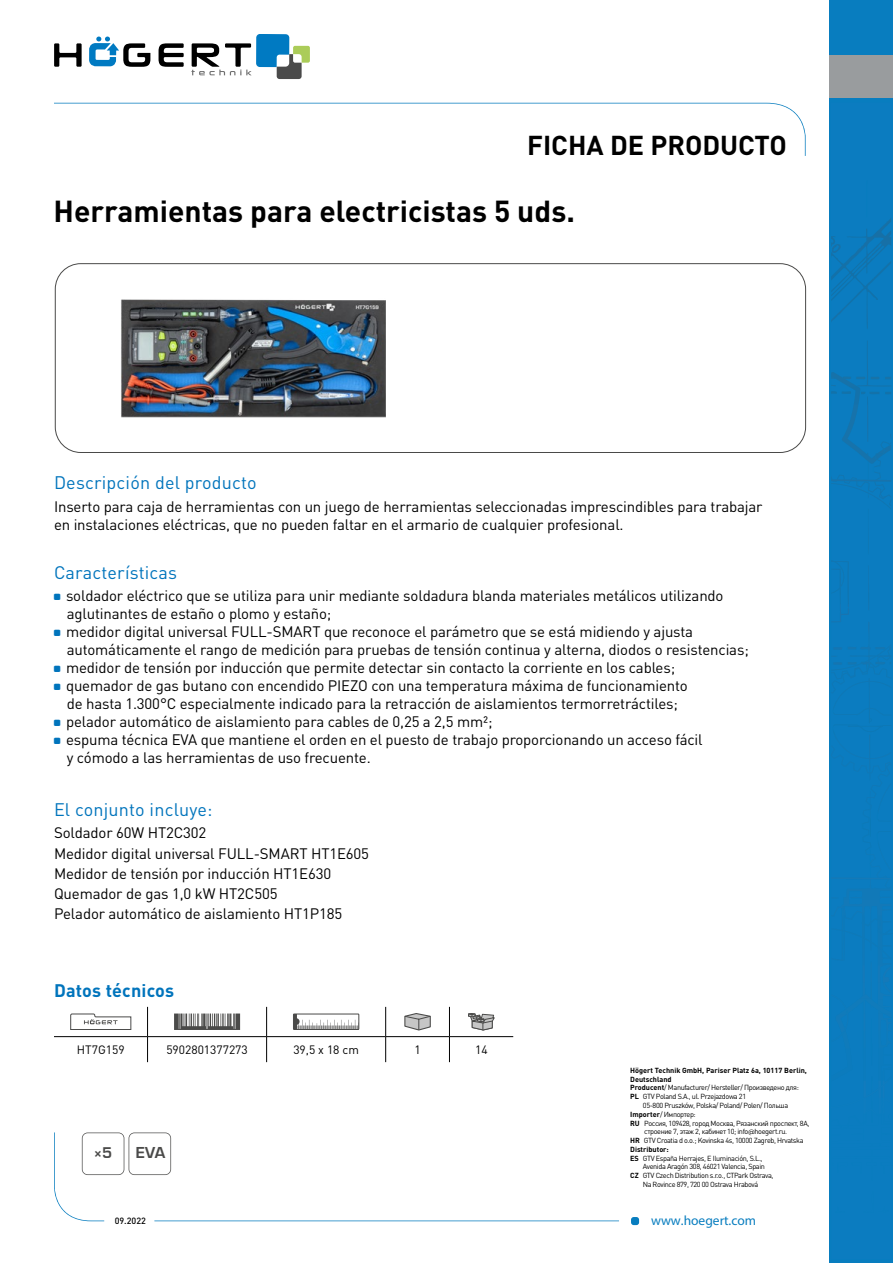
<style>
.page{position:relative;width:893px;height:1263px;background:#fff}
.page>*{position:absolute;margin:0;border:0;box-sizing:border-box;transform-origin:0 0}
.t1{font:700 30px "DIN Pro";color:#000}
.t2{font:700 27px "DIN Pro";color:#000}
.t3{font:18px "DIN Pro";letter-spacing:.01em;color:#0074bc}
.t4{font:700 18px "DIN Pro";letter-spacing:.01em;color:#0074bc}
.t5{font:15px/18px "DIN Pro";letter-spacing:-.01em;color:#000}
.t6{font:700 14.7px "Euromode";color:#4a4a49}
.t7{font:700 14.4px "Euromode";color:#4a4a49}
.t8{font:13.5px "Myriad Pro";color:#087dbf}
.t9{font:12px "DIN Pro";color:#000}
.t10{font:500 9px "DIN Pro";color:#000}
.t11{font:7.35px "DIN Pro";letter-spacing:-.05em;color:#000}
.t12{font:700 7.35px "DIN Pro";color:#000}
.s1{font-weight:700}
.s2{font-family:"Merel"}
</style>
<div class="page">
<svg style="left:54px;top:43px;width:28px;height:24px"></svg>
<svg style="left:159px;top:43px;width:25px;height:24px"></svg>
<svg style="left:89px;top:37px;width:61px;height:30px"></svg>
<svg style="left:191px;top:34px;width:119px;height:45px"></svg>
<svg style="left:54px;top:103px;width:752px;height:53px"></svg>
<div style="left:631px;top:1217px;width:8px;height:8px;background:#087dbf;border-radius:3px"></div>
<svg style="left:54px;top:1132px;width:565px;height:89px"></svg>
<div style="left:830px;top:0;width:63px;height:1263px;background:#087dbf"></div>
<img style="left:831px;top:273px;width:50px;height:56px">
<img style="left:867px;top:222px;width:24px;height:44px">
<img style="left:831px;top:222px;width:56px;height:42px">
<svg style="left:831px;top:341px;width:60px;height:565px"></svg>
<img style="left:863px;top:906px;width:28px;height:76px">
<img style="left:831px;top:877px;width:60px;height:2px">
<img style="left:848px;top:647px;width:43px;height:3px">
<div style="left:830px;top:56px;width:63px;height:42px;background:#999c9e"></div>
<svg style="left:147px;top:1007px;width:1px;height:55px"></svg>
<svg style="left:266px;top:1007px;width:1px;height:55px"></svg>
<svg style="left:385px;top:1007px;width:1px;height:55px"></svg>
<svg style="left:449px;top:1007px;width:1px;height:55px"></svg>
<hr style="left:54px;top:1036px;width:94px;height:1px;background:#000">
<hr style="left:148px;top:1036px;width:119px;height:1px;background:#000">
<hr style="left:267px;top:1036px;width:119px;height:1px;background:#000">
<hr style="left:386px;top:1036px;width:63px;height:1px;background:#000">
<hr style="left:449px;top:1036px;width:64px;height:1px;background:#000">
<svg style="left:70px;top:1013px;width:61px;height:17px"></svg>
<svg style="left:174px;top:1013px;width:66px;height:17px"></svg>
<svg style="left:295px;top:1015px;width:62px;height:13px"></svg>
<div style="left:293px;top:1013px;width:66px;height:17px;border:1px solid #4a4a49"></div>
<svg style="left:404px;top:1013px;width:27px;height:17px"></svg>
<svg style="left:468px;top:1013px;width:27px;height:17px"></svg>
<svg style="left:82px;top:1132px;width:89px;height:43px"></svg>
<img style="left:121px;top:299px;width:265px;height:119px">
<div style="left:55px;top:263px;width:751px;height:190px;border:1px solid #4a4a49;border-radius:26px"></div>
<h2 class="t2" style="left:527px;top:126px;width:261px">FICHA DE PRODUCTO</h2>
<h1 class="t1" style="left:54px;top:191px;width:523px">Herramientas para electricistas 5 uds.</h1>
<p class="t3" style="left:54px;top:471px;width:204px">Descripción del producto</p>
<p class="t5" style="left:54px;top:497px;width:710px">Inserto para caja de herramientas con un juego de herramientas seleccionadas imprescindibles para trabajar en instalaciones eléctricas, que no pueden faltar en el armario de cualquier profesional.</p>
<p class="t3" style="left:54px;top:560px;width:124px">Características</p>
<p class="t5" style="left:66px;top:586px;width:684px">soldador eléctrico que se utiliza para unir mediante soldadura blanda materiales metálicos utilizando aglutinantes de estaño o plomo y estaño;<br>medidor digital universal FULL-SMART que reconoce el parámetro que se está midiendo y ajusta automáticamente el rango de medición para pruebas de tensión continua y alterna, diodos o resistencias; medidor de tensión por inducción que permite detectar sin contacto la corriente en los cables;<br>quemador de gas butano con encendido PIEZO con una temperatura máxima de funcionamiento<br>de hasta 1.300°C especialmente indicado para la retracción de aislamientos termorretráctiles;<br>pelador automático de aislamiento para cables de 0,25 a 2,5 mm²;<br>espuma técnica EVA que mantiene el orden en el puesto de trabajo proporcionando un acceso fácil<br>y cómodo a las herramientas de uso frecuente.</p>
<p class="t3" style="left:54px;top:797px;width:160px">El conjunto incluye:</p>
<p class="t5" style="left:54px;top:822px;width:317px;line-height:20.1px">Soldador 60W HT2C302<br>Medidor digital universal FULL-SMART HT1E605<br>Medidor de tensión por inducción HT1E630<br>Quemador de gas 1,0 kW HT2C505<br>Pelador automático de aislamiento HT1P185</p>
<p class="t4" style="left:54px;top:978px;width:122px">Datos técnicos</p>
<p class="t9" style="left:77px;top:1041px;width:49px">HT7G159</p>
<p class="t9" style="left:166px;top:1041px;width:83px">5902801377273</p>
<p class="t9" style="left:293px;top:1041px;width:67px">39,5 x 18 cm</p>
<p class="t9" style="left:414px;top:1041px;width:8px">1</p>
<p class="t9" style="left:475px;top:1041px;width:14px">14</p>
<p class="t7" style="left:94px;top:1144px;width:20px">×5</p>
<p class="t6" style="left:136px;top:1144px;width:31px">EVA</p>
<p class="t12" style="left:630px;top:1065px;width:178px">Högert Technik GmbH, Pariser Platz 6a, 10117 Berlin,</p>
<p class="t12" style="left:630px;top:1074px;width:43px">Deutschland</p>
<p class="t11" style="left:630px;top:1083px;width:170px"><span class="s1">Producent</span>/ Manufacturer/ Hersteller/ Произведено для:</p>
<p class="t11" style="left:630px;top:1091px;width:117px"><span class="s1">PL</span> GTV Poland S.A., ul. Przejazdowa 21</p>
<p class="t11" style="left:643px;top:1100px;width:147px">05-800 Pruszków, Polska/ Poland/ Polen/ Польша</p>
<p class="t11" style="left:630px;top:1109px;width:67px"><span class="s1">Importer</span>/ Импортер:</p>
<p class="t11" style="left:630px;top:1118px;width:181px"><span class="s1">RU</span> Россия, 109428, город Москва, Рязанский проспект, 8А,</p>
<p class="t11" style="left:644px;top:1127px;width:144px">строение 7, этаж 2, кабинет 10; info<span class="s2">@</span>hoegert.ru.</p>
<p class="t11" style="left:630px;top:1135px;width:175px"><span class="s1">HR</span> GTV Croatia d o.o.; Kovinska 4s, 10000 Zagreb, Hrvatska</p>
<p class="t12" style="left:630px;top:1144px;width:40px">Distributor:</p>
<p class="t11" style="left:630px;top:1153px;width:134px"><span class="s1">ES</span> GTV España Herrajes, E Iluminación, S.L.,</p>
<p class="t11" style="left:643px;top:1162px;width:124px">Avenida Aragón 308, 46021 Valencia, Spain</p>
<p class="t11" style="left:630px;top:1170px;width:145px"><span class="s1">CZ</span> GTV Czech Distribution s.r.o., CTPark Ostrava,</p>
<p class="t11" style="left:643px;top:1179px;width:117px">Na Rovince 879, 720 00 Ostrava Hrabová</p>
<p class="t10" style="left:115px;top:1213px;width:33px">09.2022</p>
<p class="t8" style="left:651px;top:1212px;width:107px">www.hoegert.com</p>
</div>
